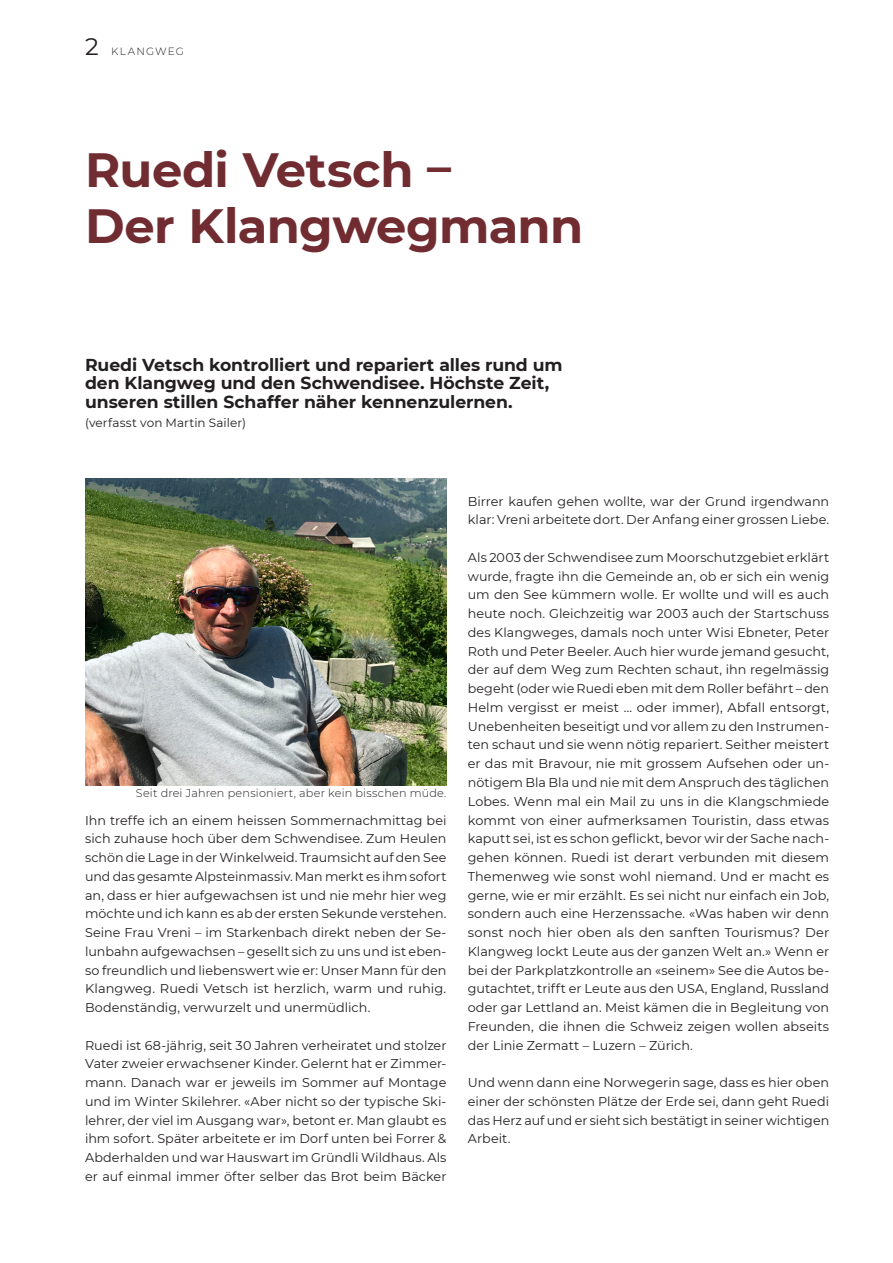
<style>
.page{position:relative;width:893px;height:1263px;background:#fff}
.page>*{position:absolute;margin:0;border:0;box-sizing:border-box;transform-origin:0 0}
._02_Titel_IH{font:700 48px/56.2px "Montserrat";letter-spacing:-.01em;color:#702c31}
._01_Seitentitel{font:24px "Montserrat";color:#231f20}
._03_Lead{font:700 17.25px/18.8px "Montserrat";letter-spacing:-.005em;color:#231f20}
._04_Lauftext-2_Spalt{font:12.75px/18.8px "Montserrat";color:#231f20;text-align:justify}
._03_Lead-2{font:12px "Montserrat";letter-spacing:.005em;color:#231f20}
._06_Bildlegende{font:300 11.25px "Montserrat";letter-spacing:.015em;color:#231f20}
._01_Seitentitel-2{font:300 10.5px "Montserrat";letter-spacing:.115em;color:#231f20}
</style>
<div class="page">
<img style="left:85px;top:479px;width:361px;height:306px">
<p class="_01_Seitentitel" style="left:85px;top:30px;width:15px">2</p>
<p class="_01_Seitentitel-2" style="left:111px;top:44px;width:74px">KLANGWEG</p>
<p class="_02_Titel_IH" style="left:85px;top:139px;width:500px">Ruedi Vetsch –<br>Der Klangwegmann</p>
<p class="_03_Lead" style="left:85px;top:354px;width:479px">Ruedi Vetsch kontrolliert und repariert alles rund um den Klangweg und den Schwendisee. Höchste Zeit, unseren stillen Schaffer näher kennenzulernen.</p>
<p class="_03_Lead-2" style="left:85px;top:414px;width:162px">(verfasst von Martin Sailer)</p>
<p class="_06_Bildlegende" style="left:136px;top:785px;width:312px">Seit drei Jahren pensioniert, aber kein bisschen müde.</p>
<p class="_04_Lauftext-2_Spalt" style="left:85px;top:810px;width:363px">Ihn treffe ich an einem heissen Sommernachmittag bei sich zuhause hoch über dem Schwendisee. Zum Heulen schön die Lage in der Winkelweid. Traumsicht auf den See und das gesamte Alpsteinmassiv. Man merkt es ihm sofort an, dass er hier aufgewachsen ist und nie mehr hier weg möchte und ich kann es ab der ersten Sekunde verstehen.<br>Seine Frau Vreni – im Starkenbach direkt neben der Se&shy;lunbahn aufgewachsen – gesellt sich zu uns und ist eben&shy;so freundlich und liebenswert wie er: Unser Mann für den Klangweg. Ruedi Vetsch ist herzlich, warm und ruhig.<br>Bodenständig, verwurzelt und unermüdlich.</p>
<p class="_04_Lauftext-2_Spalt" style="left:85px;top:1035px;width:363px">Ruedi ist 68-jährig, seit 30 Jahren verheiratet und stolzer Vater zweier erwachsener Kinder. Gelernt hat er Zimmer&shy;mann. Danach war er jeweils im Sommer auf Montage und im Winter Skilehrer. «Aber nicht so der typische Ski&shy;lehrer, der viel im Ausgang war», betont er. Man glaubt es ihm sofort. Später arbeitete er im Dorf unten bei Forrer &amp; Abderhalden und war Hauswart im Gründli Wildhaus. Als er auf einmal immer öfter selber das Brot beim Bäcker</p>
<p class="_04_Lauftext-2_Spalt" style="left:468px;top:491px;width:363px">Birrer kaufen gehen wollte, war der Grund irgendwann klar: Vreni arbeitete dort. Der Anfang einer grossen Liebe.</p>
<p class="_04_Lauftext-2_Spalt" style="left:468px;top:548px;width:363px">Als 2003 der Schwendisee zum Moorschutzgebiet erklärt wurde, fragte ihn die Gemeinde an, ob er sich ein wenig um den See kümmern wolle. Er wollte und will es auch heute noch. Gleichzeitig war 2003 auch der Startschuss des Klangweges, damals noch unter Wisi Ebneter, Peter Roth und Peter Beeler. Auch hier wurde jemand gesucht, der auf dem Weg zum Rechten schaut, ihn regelmässig begeht (oder wie Ruedi eben mit dem Roller befährt – den Helm vergisst er meist … oder immer), Abfall entsorgt, Unebenheiten beseitigt und vor allem zu den Instrumen&shy;ten schaut und sie wenn nötig repariert. Seither meistert er das mit Bravour, nie mit grossem Aufsehen oder un&shy;nötigem Bla Bla und nie mit dem Anspruch des täglichen Lobes. Wenn mal ein Mail zu uns in die Klangschmiede kommt von einer aufmerksamen Touristin, dass etwas kaputt sei, ist es schon geflickt, bevor wir der Sache nach&shy;gehen können. Ruedi ist derart verbunden mit diesem Themenweg wie sonst wohl niemand. Und er macht es gerne, wie er mir erzählt. Es sei nicht nur einfach ein Job, sondern auch eine Herzenssache. «Was haben wir denn sonst noch hier oben als den sanften Tourismus? Der Klangweg lockt Leute aus der ganzen Welt an.» Wenn er bei der Parkplatzkontrolle an «seinem» See die Autos be&shy;gutachtet, trifft er Leute aus den USA, England, Russland oder gar Lettland an. Meist kämen die in Begleitung von Freunden, die ihnen die Schweiz zeigen wollen abseits der Linie Zermatt – Luzern – Zürich.</p>
<p class="_04_Lauftext-2_Spalt" style="left:468px;top:1073px;width:363px">Und wenn dann eine Norwegerin sage, dass es hier oben einer der schönsten Plätze der Erde sei, dann geht Ruedi das Herz auf und er sieht sich bestätigt in seiner wichtigen Arbeit.</p>
</div>
